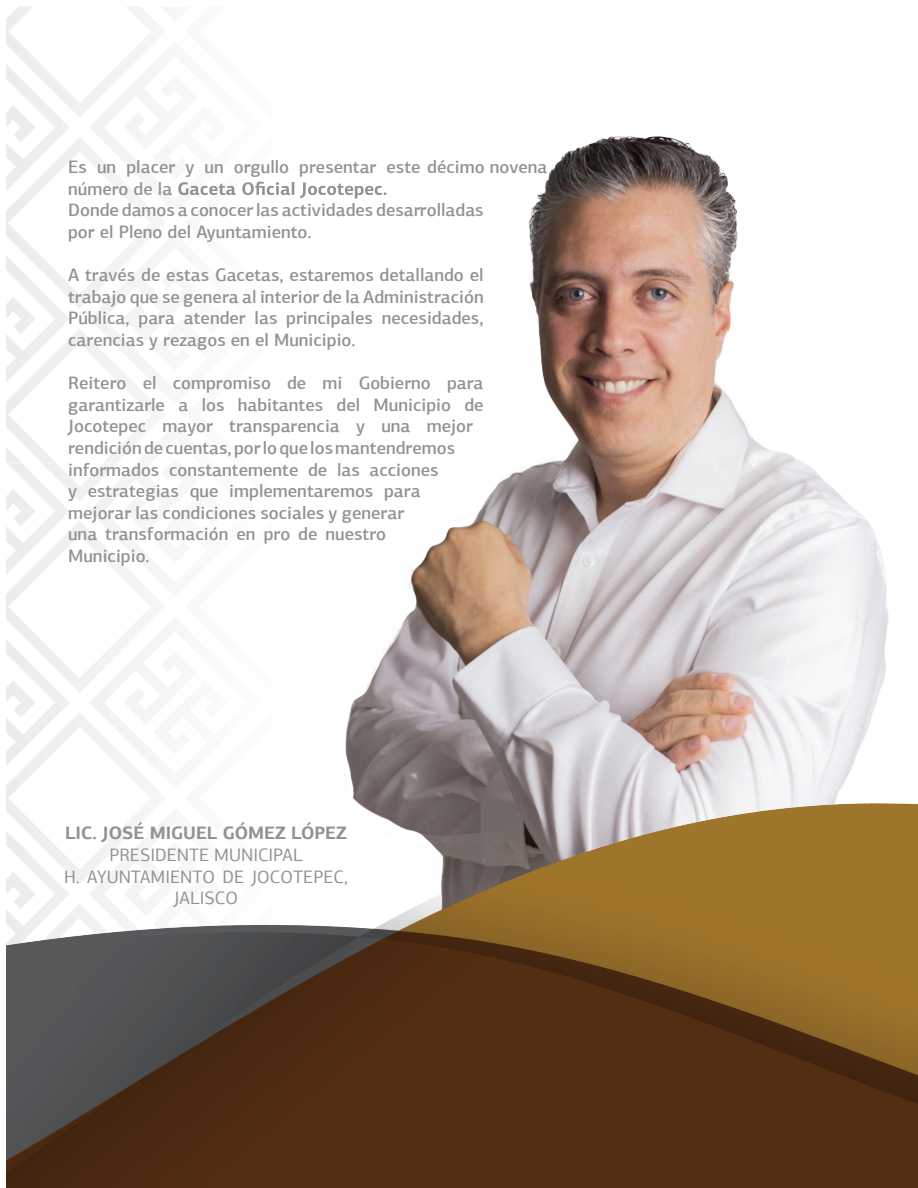
<style>
.page{position:relative;width:918px;height:1188px;background:#fff}
.page>*{position:absolute;margin:0;border:0;box-sizing:border-box;transform-origin:0 0}
.t1{font:500 18px/21.6px "PF Agora Sans Pro";color:#919295}
.t2{font:18px/21.6px "PF Agora Sans Pro";color:#919295;text-align:center}
.t3{font:700 18px "PF Agora Sans Pro";color:#919295}
</style>
<div class="page">
<svg style="left:178px;top:182px;width:112px;height:17px"></svg>
<img style="left:291px;top:136px;width:623px;height:668px">
<img style="left:6px;top:804px;width:912px;height:384px">
<div style="left:426px;top:151px;width:68px;height:29px;background:#fff"></div>
<p class="t1" style="left:427px;top:156px;width:122px">décimo novena</p>
<p class="t1" style="left:68px;top:156px;width:417px">Es un placer y un orgullo presentar este primer número de la<br>Donde damos a conocer las actividades desarrolladas por el Pleno del Ayuntamiento.</p>
<p class="t1" style="left:68px;top:264px;width:417px;text-align:justify">A través de estas Gacetas, estaremos detallando el trabajo que se genera al interior de la Administración Pública, para atender las principales necesidades, carencias y rezagos en el Municipio.</p>
<p class="t1" style="left:68px;top:372px;width:417px">Reitero el compromiso de mi Gobierno para garantizarle a los habitantes del Municipio de Jocotepec mayor transparencia y una mejor rendicióndecuentas,porloquelosmantendremos informados constantemente de las acciones<br>y estrategias que implementaremos para mejorar las condiciones sociales y generar<br>una transformación en pro de nuestro<br>Municipio.</p>
<p class="t3" style="left:65px;top:822px;width:283px">LIC. JOSÉ MIGUEL GÓMEZ LÓPEZ</p>
<p class="t2" style="left:64px;top:844px;width:285px">PRESIDENTE MUNICIPAL<br>H. AYUNTAMIENTO DE JOCOTEPEC,<br>JALISCO</p>
</div>
